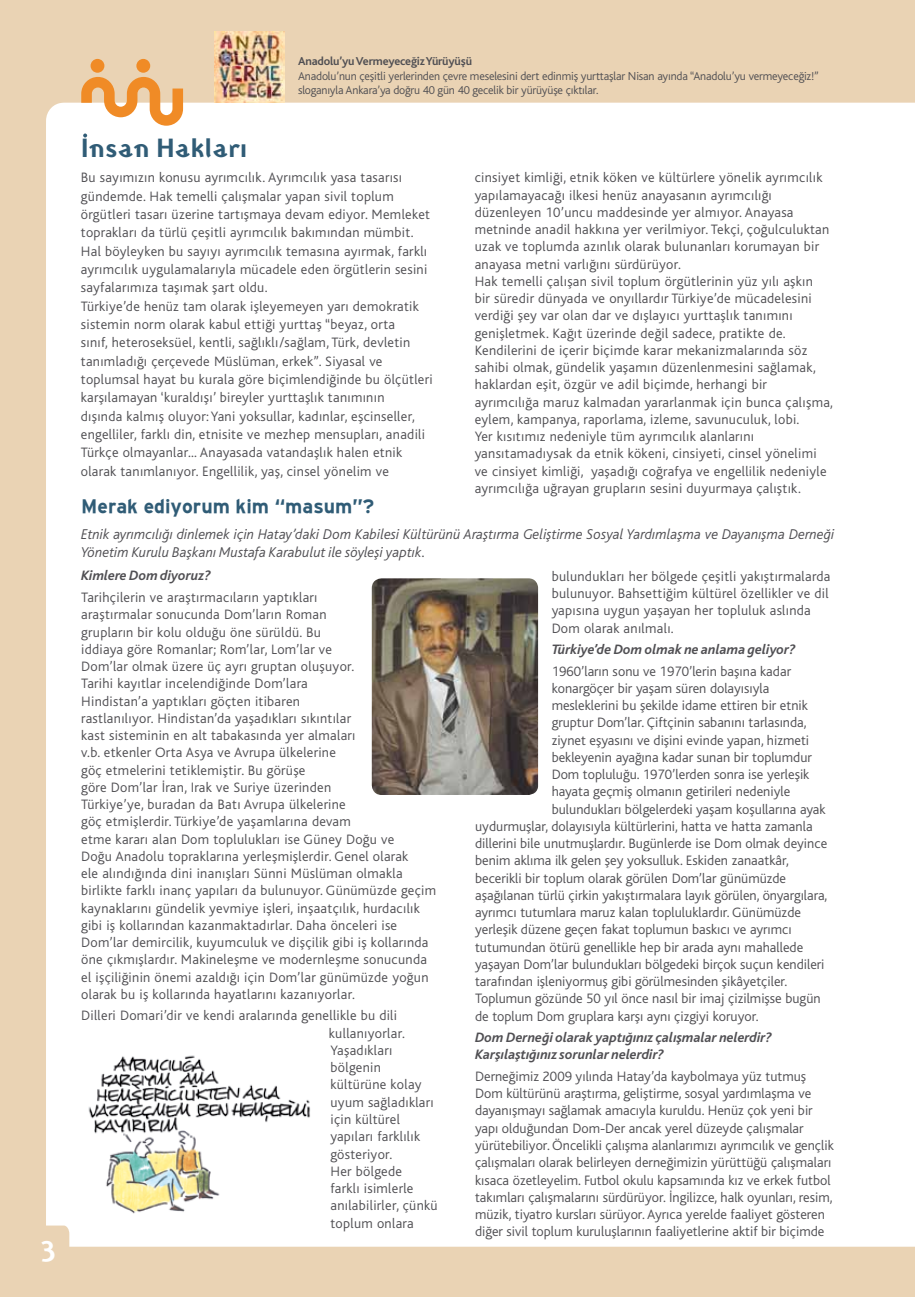
<style>
.page{position:relative;width:915px;height:1297px;background:#fff}
.page>*{position:absolute;margin:0;border:0;box-sizing:border-box;transform-origin:0 0}
.t1{font:700 31.5px "Ottomat";color:#fff}
.t2{font:700 27px "Ottomat";color:#305c76}
.t3{font:19.5px "Interstate T Bold";color:#305c76}
.t4{font:italic 300 14.85px/17.9px "Bliss Turkish";color:#504f53}
.t5{font:300 14.25px/17.2px "Bliss Turkish";letter-spacing:.02em;color:#504f53}
.t6{font:300 14.25px/17.2px "Bliss Turkish";color:#504f53}
.t7{font:italic 700 14.25px/17.2px "Bliss Turkish";color:#504f53}
.t8{font:300 12px/14.4px "Bliss Turkish";letter-spacing:-.015em;color:#504f53}
.t9{font:700 12px "Bliss Turkish";letter-spacing:-.015em;color:#504f53}
</style>
<div class="page">
<hr style="left:914px;top:0;width:1px;height:1297px;background:#ead3b4">
<div style="left:0;top:0;width:914px;height:1297px;background:#ead3b4"></div>
<div style="left:46px;top:103px;width:868px;height:1143px;background:#fff"></div>
<svg style="left:46px;top:1225px;width:23px;height:21px"></svg>
<svg style="left:81px;top:77px;width:102px;height:49px"></svg>
<div style="left:90px;top:59px;width:14px;height:14px;background:#f08b26;border-radius:50%"></div>
<div style="left:136px;top:59px;width:14px;height:14px;background:#f08b26;border-radius:50%"></div>
<img style="left:371px;top:578px;width:167px;height:217px">
<img style="left:81px;top:1046px;width:236px;height:178px">
<svg style="left:83px;top:134px;width:4px;height:4px"></svg>
<img style="left:214px;top:32px;width:70px;height:70px">
<h1 class="t1" style="left:41px;top:1226px;width:17px">3</h1>
<h2 class="t2" style="left:81px;top:131px;width:168px">Insan Hakları</h2>
<p class="t9" style="left:298px;top:55px;width:175px">Anadolu’yu Vermeyeceğiz Yürüyüşü</p>
<p class="t8" style="left:298px;top:69px;width:522px">Anadolu’nun çeşitli yerlerinden çevre meselesini dert edinmiş yurttaşlar Nisan ayında “Anadolu’yu vermeyeceğiz!” sloganıyla Ankara’ya doğru 40 gün 40 gecelik bir yürüyüşe çıktılar.</p>
<p class="t5" style="left:81px;top:169px;width:353px;line-height:18.3px">Bu sayımızın konusu ayrımcılık. Ayrımcılık yasa tasarısı gündemde. Hak temelli çalışmalar yapan sivil toplum örgütleri tasarı üzerine tartışmaya devam ediyor. Memleket toprakları da türlü çeşitli ayrımcılık bakımından mümbit.<br>Hal böyleyken bu sayıyı ayrımcılık temasına ayırmak, farklı ayrımcılık uygulamalarıyla mücadele eden örgütlerin sesini sayfalarımıza taşımak şart oldu.<br>Türkiye’de henüz tam olarak işleyemeyen yarı demokratik sistemin norm olarak kabul ettiği yurttaş “beyaz, orta<br>sınıf, heteroseksüel, kentli, sağlıklı/sağlam, Türk, devletin tanımladığı çerçevede Müslüman, erkek”. Siyasal ve toplumsal hayat bu kurala göre biçimlendiğinde bu ölçütleri karşılamayan ‘kuraldışı’ bireyler yurttaşlık tanımının<br>dışında kalmış oluyor: Yani yoksullar, kadınlar, eşcinseller, engelliler, farklı din, etnisite ve mezhep mensupları, anadili Türkçe olmayanlar... Anayasada vatandaşlık halen etnik olarak tanımlanıyor. Engellilik, yaş, cinsel yönelim ve</p>
<p class="t5" style="left:474px;top:169px;width:360px">cinsiyet kimliği, etnik köken ve kültürlere yönelik ayrımcılık yapılamayacağı ilkesi henüz anayasanın ayrımcılığı düzenleyen 10’uncu maddesinde yer almıyor. Anayasa metninde anadil hakkına yer verilmiyor. Tekçi, çoğulculuktan uzak ve toplumda azınlık olarak bulunanları korumayan bir anayasa metni varlığını sürdürüyor.<br>Hak temelli çalışan sivil toplum örgütlerinin yüz yılı aşkın<br>bir süredir dünyada ve onyıllardır Türkiye’de mücadelesini verdiği şey var olan dar ve dışlayıcı yurttaşlık tanımını genişletmek. Kağıt üzerinde değil sadece, pratikte de.<br>Kendilerini de içerir biçimde karar mekanizmalarında söz sahibi olmak, gündelik yaşamın düzenlenmesini sağlamak, haklardan eşit, özgür ve adil biçimde, herhangi bir ayrımcılığa maruz kalmadan yararlanmak için bunca çalışma, eylem, kampanya, raporlama, izleme, savunuculuk, lobi.<br>Yer kısıtımız nedeniyle tüm ayrımcılık alanlarını yansıtamadıysak da etnik kökeni, cinsiyeti, cinsel yönelimi ve cinsiyet kimliği, yaşadığı coğrafya ve engellilik nedeniyle ayrımcılığa uğrayan grupların sesini duyurmaya çalıştık.</p>
<h3 class="t3" style="left:81px;top:495px;width:294px">Merak ediyorum kim “masum”?</h3>
<p class="t4" style="left:81px;top:525px;width:754px">Etnik ayrımcılığı dinlemek için Hatay’daki Dom Kabilesi Kültürünü Araştırma Geliştirme Sosyal Yardımlaşma ve Dayanışma Derneği<br>Yönetim Kurulu Başkanı Mustafa Karabulut ile söyleşi yaptık.</p>
<p class="t7" style="left:81px;top:567px;width:131px">Kimlere Dom diyoruz?</p>
<p class="t5" style="left:81px;top:589px;width:356px">Tarihçilerin ve araştırmacıların yaptıkları<br>araştırmalar sonucunda Dom’ların Roman<br>grupların bir kolu olduğu öne sürüldü. Bu<br>iddiaya göre Romanlar; Rom’lar, Lom’lar ve<br>Dom’lar olmak üzere üç ayrı gruptan oluşuyor.<br>Tarihi kayıtlar incelendiğinde Dom’lara<br>Hindistan’a yaptıkları göçten itibaren<br>rastlanılıyor. Hindistan’da yaşadıkları sıkıntılar<br>kast sisteminin en alt tabakasında yer almaları<br>v.b. etkenler Orta Asya ve Avrupa ülkelerine<br>göç etmelerini tetiklemiştir. Bu görüşe<br>göre Dom’lar İran, Irak ve Suriye üzerinden<br>Türkiye’ye, buradan da Batı Avrupa ülkelerine<br>göç etmişlerdir. Türkiye’de yaşamlarına devam<br>etme kararı alan Dom toplulukları ise Güney Doğu ve<br>Doğu Anadolu topraklarına yerleşmişlerdir. Genel olarak<br>ele alındığında dini inanışları Sünni Müslüman olmakla birlikte farklı inanç yapıları da bulunuyor. Günümüzde geçim kaynaklarını gündelik yevmiye işleri, inşaatçılık, hurdacılık gibi iş kollarından kazanmaktadırlar. Daha önceleri ise Dom’lar demircilik, kuyumculuk ve dişçilik gibi iş kollarında öne çıkmışlardır. Makineleşme ve modernleşme sonucunda el işçiliğinin önemi azaldığı için Dom’lar günümüzde yoğun olarak bu iş kollarında hayatlarını kazanıyorlar.</p>
<p class="t5" style="left:329px;top:1007px;width:110px;text-indent:-247px">Dilleri Domari’dir ve kendi aralarında genellikle bu dili kullanıyorlar.<br>Yaşadıkları bölgenin kültürüne kolay uyum sağladıkları için kültürel yapıları farklılık gösteriyor.<br>Her bölgede<br>farklı isimlerle anılabilirler, çünkü toplum onlara</p>
<p class="t5" style="left:551px;top:568px;width:280px">bulundukları her bölgede çeşitli yakıştırmalarda bulunuyor. Bahsettiğim kültürel özellikler ve dil yapısına uygun yaşayan her topluluk aslında Dom olarak anılmalı.</p>
<p class="t7" style="left:551px;top:641px;width:245px">Türkiye’de Dom olmak ne anlama geliyor?</p>
<p class="t6" style="left:551px;top:662px;width:241px">1960’ların sonu ve 1970’lerin başına kadar</p>
<p class="t6" style="left:551px;top:680px;width:219px">konargöçer bir yaşam süren dolayısıyla</p>
<p class="t6" style="left:551px;top:697px;width:258px">mesleklerini bu şekilde idame ettiren bir etnik</p>
<p class="t6" style="left:551px;top:714px;width:256px">gruptur Dom’lar. Çiftçinin sabanını tarlasında,</p>
<p class="t6" style="left:551px;top:731px;width:259px">ziynet eşyasını ve dişini evinde yapan, hizmeti</p>
<p class="t6" style="left:551px;top:749px;width:262px">bekleyenin ayağına kadar sunan bir toplumdur</p>
<p class="t6" style="left:551px;top:766px;width:259px">Dom topluluğu. 1970’lerden sonra ise yerleşik</p>
<p class="t6" style="left:551px;top:783px;width:240px">hayata geçmiş olmanın getirileri nedeniyle</p>
<p class="t6" style="left:551px;top:800px;width:275px">bulundukları bölgelerdeki yaşam koşullarına ayak</p>
<p class="t6" style="left:475px;top:818px;width:339px">uydurmuşlar, dolayısıyla kültürlerini, hatta ve hatta zamanla</p>
<p class="t6" style="left:475px;top:835px;width:353px">dillerini bile unutmuşlardır. Bugünlerde ise Dom olmak deyince</p>
<p class="t6" style="left:475px;top:852px;width:315px">benim aklıma ilk gelen şey yoksulluk. Eskiden zanaatkâr,</p>
<p class="t6" style="left:475px;top:869px;width:312px">becerikli bir toplum olarak görülen Dom’lar günümüzde</p>
<p class="t6" style="left:475px;top:887px;width:354px">aşağılanan türlü çirkin yakıştırmalara layık görülen, önyargılara,</p>
<p class="t6" style="left:475px;top:904px;width:327px">ayrımcı tutumlara maruz kalan topluluklardır. Günümüzde</p>
<p class="t6" style="left:475px;top:921px;width:318px">yerleşik düzene geçen fakat toplumun baskıcı ve ayrımcı</p>
<p class="t6" style="left:475px;top:939px;width:329px">tutumundan ötürü genellikle hep bir arada aynı mahallede</p>
<p class="t6" style="left:475px;top:956px;width:351px">yaşayan Dom’lar bulundukları bölgedeki birçok suçun kendileri</p>
<p class="t6" style="left:475px;top:973px;width:314px">tarafından işleniyormuş gibi görülmesinden şikâyetçiler.</p>
<p class="t6" style="left:475px;top:990px;width:347px">Toplumun gözünde 50 yıl önce nasıl bir imaj çizilmişse bugün</p>
<p class="t6" style="left:475px;top:1008px;width:285px">de toplum Dom gruplara karşı aynı çizgiyi koruyor.</p>
<p class="t7" style="left:475px;top:1029px;width:298px">Dom Derneği olarak yaptığınız çalışmalar nelerdir?<br>Karşılaştığınız sorunlar nelerdir?</p>
<p class="t6" style="left:475px;top:1068px;width:360px">Derneğimiz 2009 yılında Hatay’da kaybolmaya yüz tutmuş Dom kültürünü araştırma, geliştirme, sosyal yardımlaşma ve dayanışmayı sağlamak amacıyla kuruldu. Henüz çok yeni bir yapı olduğundan Dom-Der ancak yerel düzeyde çalışmalar yürütebiliyor. Öncelikli çalışma alanlarımızı ayrımcılık ve gençlik çalışmaları olarak belirleyen derneğimizin yürüttüğü çalışmaları kısaca özetleyelim. Futbol okulu kapsamında kız ve erkek futbol takımları çalışmalarını sürdürüyor. İngilizce, halk oyunları, resim, müzik, tiyatro kursları sürüyor. Ayrıca yerelde faaliyet gösteren diğer sivil toplum kuruluşlarının faaliyetlerine aktif bir biçimde</p>
</div>
